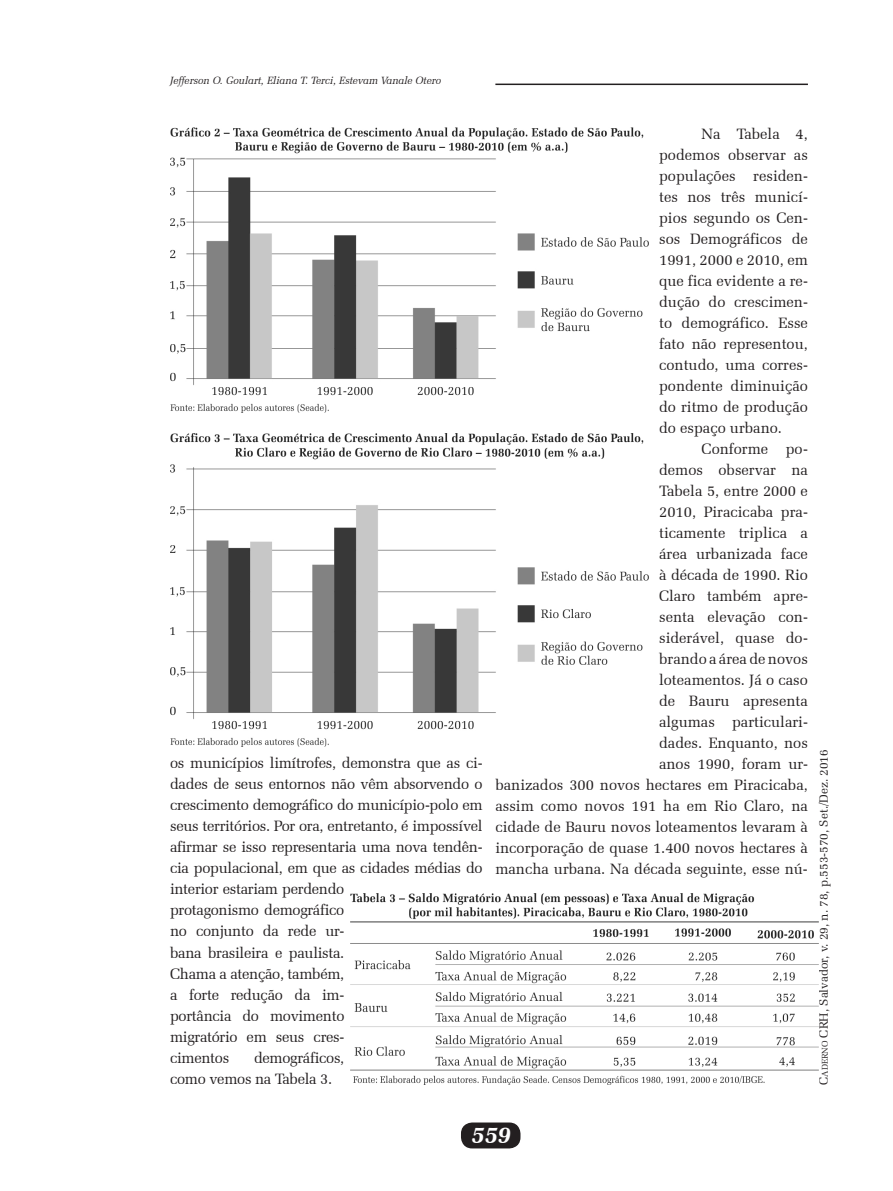
<style>
.page{position:relative;width:893px;height:1191px;background:#fff}
.page>*{position:absolute;margin:0;border:0;box-sizing:border-box;transform-origin:0 0}
.t1{font:italic 700 24px "Zapf Elliptical 711 BT";color:#fff}
.t2{font:15px/21px "Zapf Elliptical 711 BT";color:#231f20;text-align:justify}
.t3{font:15px/21px "Zapf Elliptical 711 BT";letter-spacing:-.02em;color:#231f20}
.t4{font:12px "Zapf Elliptical 711 BT";color:#231f20}
.t5{font:italic 10.5px "Zapf Elliptical 711 BT";color:#231f20}
.s1{font-style:inherit}
.s2{font-size:8.4px}
</style>
<div class="page">
<div style="left:462px;top:1123px;width:58px;height:24px;background:#231f20;border-radius:10px"></div>
<div style="left:461px;top:1122px;width:59px;height:26px;border:2px solid #231f20;border-radius:10px"></div>
<hr style="left:495px;top:84px;width:313px;height:1px;background:#231f20">
<img style="left:170px;top:128px;width:478px;height:285px">
<img style="left:170px;top:434px;width:478px;height:313px">
<img style="left:351px;top:893px;width:468px;height:191px">
<p class="t5" style="left:170px;top:74px;width:273px">Jefferson O. Goulart, Eliana T. Terci, Estevam Vanale Otero</p>
<p class="t3" style="left:170px;top:752px;width:314px">os municípios limítrofes, demonstra que as ci&shy;dades de seus entornos não vêm absorvendo o crescimento demográfico do município-polo em seus territórios. Por ora, entretanto, é impossível afirmar se isso representaria uma nova tendên&shy;cia populacional, em que as cidades médias do interior estariam perdendo<br>protagonismo demográfico<br>no conjunto da rede ur-<br>bana brasileira e paulista.<br>Chama a atenção, também,<br>a forte redução da im-<br>portância do movimento<br>migratório em seus cres-<br>cimentos</p>
<p class="t3" style="left:170px;top:1046px;width:176px;text-indent:84px">demográficos, como vemos na Tabela 3.</p>
<p class="t2" style="left:659px;top:123px;width:150px;text-indent:43px">Na Tabela 4, podemos observar as populações residen&shy;tes nos três municí&shy;pios segundo os Cen&shy;sos Demográficos de 1991, 2000 e 2010, em que fica evidente a re&shy;dução do crescimen&shy;to demográfico. Esse fato não representou, contudo, uma corres&shy;pondente diminuição do ritmo de produção do espaço urbano.</p>
<p class="t2" style="left:495px;top:438px;width:314px;text-align:right">Conforme po-<br>demos observar na<br>Tabela 5, entre 2000 e<br>2010, Piracicaba pra-<br>ticamente triplica a<br>área urbanizada face<br>à década de 1990. Rio<br>Claro também apre-<br>senta elevação con-<br>siderável, quase do-<br>brando a área de novos<br>loteamentos. Já o caso<br>de Bauru apresenta<br>algumas particulari-<br>dades. Enquanto, nos<br>anos 1990, foram ur-<br>banizados 300 novos hectares em Piracicaba, assim como novos 191 ha em Rio Claro, na cidade de Bauru novos loteamentos levaram à incorporação de quase 1.400 novos hectares à mancha urbana. Na década seguinte, esse nú-</p>
<p class="t4" style="left:816px;top:1084px;width:337px;rotate:-90deg"><span class="s1">C</span><span class="s2">aderno</span> <span class="s1">CRH</span>, Salvador, v. 29, n. 78, p.553-570, Set./Dez. 2016</p>
<h1 class="t1" style="left:472px;top:1120px;width:41px">559</h1>
</div>
